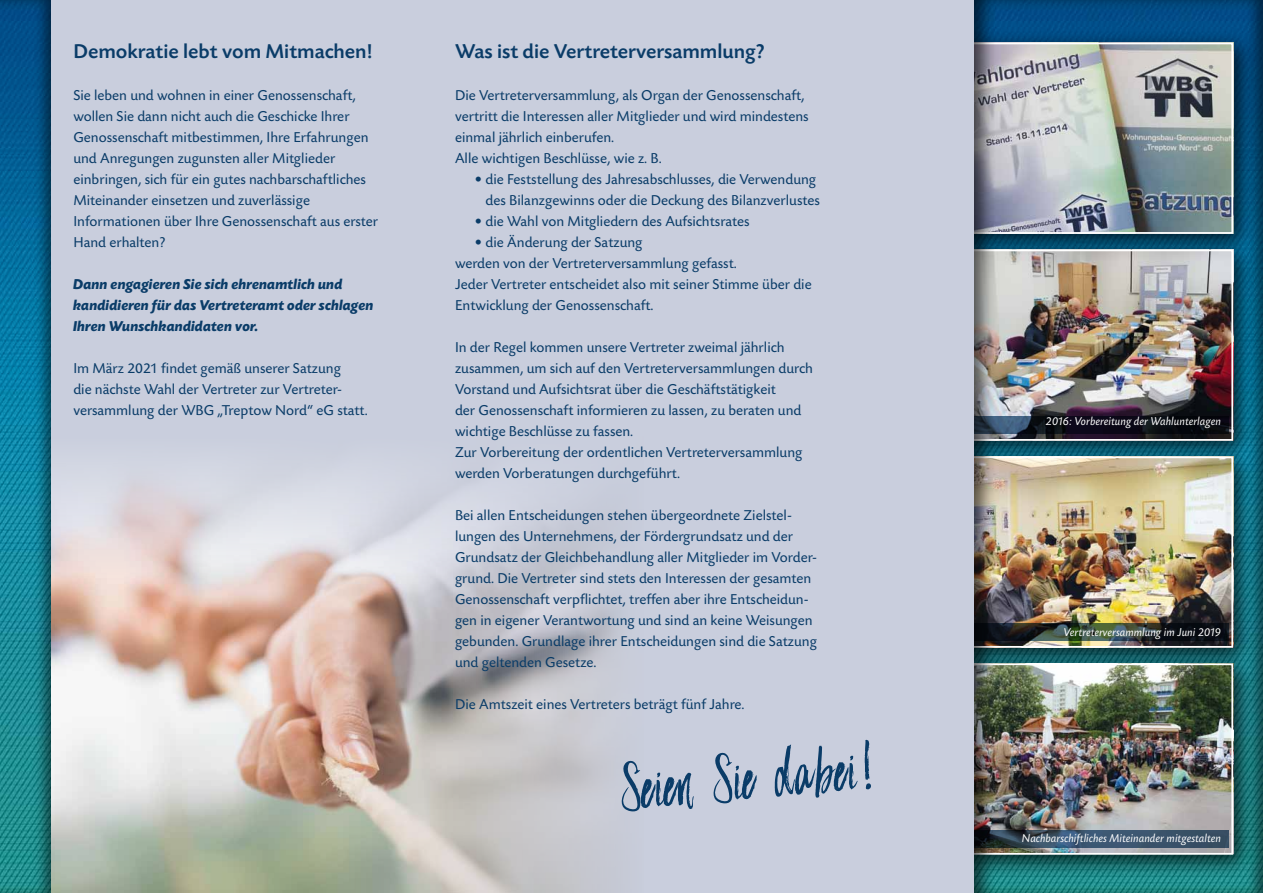
<style>
.page{position:relative;width:1263px;height:893px;background:#fff}
.page>*{position:absolute;margin:0;border:0;box-sizing:border-box;transform-origin:0 0}
.t1{font:58.5px "Bahamas";color:#0a3c68}
.t2{font:500 21px "Today SB";color:#0a3c68}
.t3{font:15px/21px "Today SB";color:#0a3c68}
.t4{font:italic 700 15px/21px "Today SB";color:#0a3c68}
.t5{font:italic 12px "Today SB";color:#fff}
</style>
<div class="page">
<div style="left:972px;top:0;width:291px;height:893px;background:#000;opacity:.5"></div>
<div style="left:941px;top:29px;width:316px;height:229px;background:#000;opacity:.75"></div>
<img style="left:996px;top:46px;width:234px;height:185px">
<div style="left:955px;top:43px;width:278px;height:191px;border:2px solid #fff"></div>
<div style="left:941px;top:236px;width:316px;height:229px;background:#000;opacity:.75"></div>
<img style="left:996px;top:252px;width:234px;height:186px">
<div style="left:955px;top:249px;width:278px;height:192px;border:2px solid #fff"></div>
<div style="left:941px;top:443px;width:316px;height:229px;background:#000;opacity:.75"></div>
<img style="left:996px;top:459px;width:234px;height:186px">
<div style="left:955px;top:456px;width:278px;height:192px;border:2px solid #fff"></div>
<div style="left:941px;top:650px;width:316px;height:228px;background:#000;opacity:.75"></div>
<img style="left:996px;top:666px;width:234px;height:186px">
<div style="left:955px;top:663px;width:278px;height:192px;border:2px solid #fff"></div>
<svg style="left:996px;top:830px;width:233px;height:18px;background:#384f66"></svg>
<svg style="left:996px;top:623px;width:233px;height:18px;background:#26312d"></svg>
<svg style="left:996px;top:416px;width:233px;height:18px;background:#111522"></svg>
<div style="left:0;top:0;width:54px;height:893px;background:#000;opacity:.5"></div>
<div style="left:406px;top:0;width:590px;height:893px;background:#000;opacity:.6"></div>
<div style="left:412px;top:0;width:562px;height:893px;background:#c9cedd"></div>
<div style="left:51px;top:0;width:361px;height:893px;background:#c9cedd"></div>
<img style="left:51px;top:580px;width:567px;height:313px">
<svg style="left:51px;top:468px;width:542px;height:112px"></svg>
<h2 class="t2" style="left:73px;top:40px;width:301px">Demokratie lebt vom Mitmachen!</h2>
<p class="t3" style="left:73px;top:85px;width:306px">Sie leben und wohnen in einer Genossenschaft, wollen Sie dann nicht auch die Geschicke Ihrer Genossenschaft mitbestimmen, Ihre Erfahrungen und Anregungen zugunsten aller Mitglieder einbringen, sich für ein gutes nachbarschaftliches Miteinander einsetzen und zuverlässige Informationen über Ihre Genossenschaft aus erster Hand erhalten?</p>
<p class="t4" style="left:73px;top:274px;width:302px">Dann engagieren Sie sich ehrenamtlich und kandidieren für das Vertreteramt oder schlagen<br>Ihren Wunschkandidaten vor.</p>
<p class="t3" style="left:73px;top:358px;width:296px">Im März 2021 findet gemäß unserer Satzung<br>die nächste Wahl der Vertreter zur Vertreter&shy;versammlung der WBG „Treptow Nord“ eG statt.</p>
<h2 class="t2" style="left:455px;top:40px;width:311px">Was ist die Vertreterversammlung?</h2>
<p class="t3" style="left:455px;top:85px;width:355px">Die Vertreterversammlung, als Organ der Genossenschaft, vertritt die Interessen aller Mitglieder und wird mindestens einmal jährlich einberufen.<br>Alle wichtigen Beschlüsse, wie z. B.</p>
<p class="t3" style="left:474px;top:169px;width:347px;text-align:right">• die Feststellung des Jahresabschlusses, die Verwendung des Bilanzgewinns oder die Deckung des Bilanzverlustes</p>
<p class="t3" style="left:474px;top:211px;width:277px">• die Wahl von Mitgliedern des Aufsichtsrates</p>
<p class="t3" style="left:455px;top:232px;width:358px;text-indent:20px">• die Änderung der Satzung<br>werden von der Vertreterversammlung gefasst.<br>Jeder Vertreter entscheidet also mit seiner Stimme über die Entwicklung der Genossenschaft.</p>
<p class="t3" style="left:455px;top:337px;width:359px">In der Regel kommen unsere Vertreter zweimal jährlich zusammen, um sich auf den Vertreterversammlungen durch Vorstand und Aufsichtsrat über die Geschäftstätigkeit<br>der Genossenschaft informieren zu lassen, zu beraten und wichtige Beschlüsse zu fassen.<br>Zur Vorbereitung der ordentlichen Vertreterversammlung werden Vorberatungen durchgeführt.</p>
<p class="t3" style="left:455px;top:505px;width:364px">Bei allen Entscheidungen stehen übergeordnete Zielstel&shy;lungen des Unternehmens, der Fördergrundsatz und der Grundsatz der Gleichbehandlung aller Mitglieder im Vorder&shy;grund. Die Vertreter sind stets den Interessen der gesamten Genossenschaft verpflichtet, treffen aber ihre Entscheidun&shy;gen in eigener Verantwortung und sind an keine Weisungen gebunden. Grundlage ihrer Entscheidungen sind die Satzung und geltenden Gesetze.</p>
<p class="t3" style="left:455px;top:694px;width:291px">Die Amtszeit eines Vertreters beträgt fünf Jahre.</p>
<h1 class="t1" style="left:617px;top:743px;width:255px;rotate:-5deg">Seien Sie dabei!</h1>
<p class="t5" style="left:1046px;top:415px;width:177px">2016: Vorbereitung der Wahlunterlagen</p>
<p class="t5" style="left:1064px;top:625px;width:159px">Vertreterversammlung im Juni 2019</p>
<p class="t5" style="left:1022px;top:832px;width:201px">Nachbarschiftliches Miteinander mitgestalten</p>
</div>
